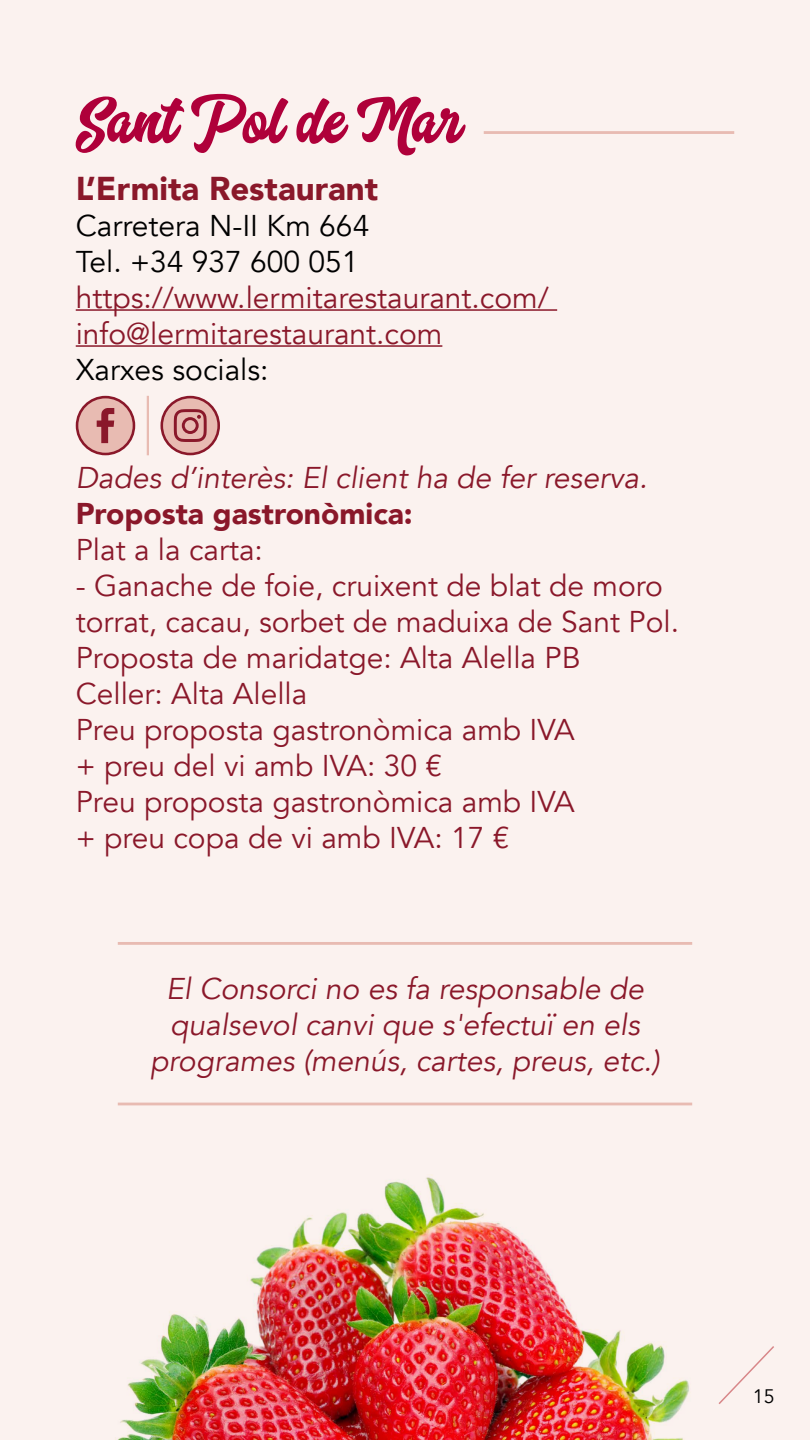
<style>
.page{position:relative;width:810px;height:1440px;background:#fbf2ef}
.page>*{position:absolute;margin:0;border:0;box-sizing:border-box;transform-origin:0 0}
.t1{font:63.9px "Aerokids";color:#af003a}
.t2{font:900 33px "Avenir";color:#8a182a}
.t3{font:30px/36px "Avenir";color:#8a182a}
.t4{font:italic 30px/36px "Avenir";color:#8a182a;text-align:center}
.t5{font:30px/36px "Avenir";color:#000}
.t6{font:900 30px "Avenir";color:#8a182a}
.t7{font:19.5px "Avenir";color:#000}
</style>
<div class="page">
<hr style="left:484px;top:131px;width:250px;height:3px;background:#e8bbb2">
<hr style="left:76px;top:309px;width:481px;height:2px;background:#8a182a">
<hr style="left:76px;top:345px;width:366px;height:2px;background:#8a182a">
<div style="left:162px;top:397px;width:57px;height:57px;background:#e8bbb2;border-radius:50%"></div>
<div style="left:160px;top:396px;width:60px;height:59px;border:3px solid #8a182a;border-radius:50%"></div>
<svg style="left:174px;top:409px;width:33px;height:33px"></svg>
<div style="left:77px;top:397px;width:57px;height:57px;background:#e8bbb2;border-radius:50%"></div>
<div style="left:76px;top:396px;width:59px;height:59px;border:3px solid #8a182a;border-radius:50%"></div>
<svg style="left:97px;top:408px;width:17px;height:35px"></svg>
<hr style="left:147px;top:396px;width:2px;height:59px;background:#e8bbb2">
<hr style="left:118px;top:942px;width:574px;height:3px;background:#e8bbb2">
<hr style="left:118px;top:1103px;width:574px;height:2px;background:#e8bbb2">
<img style="left:115px;top:1177px;width:574px;height:263px">
<svg style="left:718px;top:1346px;width:56px;height:58px"></svg>
<h1 class="t1" style="left:76px;top:84px;width:387px">Sant Pol de Mar</h1>
<p class="t2" style="left:76px;top:160px;width:304px">L’Ermita Restaurant</p>
<p class="t5" style="left:76px;top:208px;width:295px">Carretera N-II Km 664<br>Tel. +34 937 600 051</p>
<p class="t3" style="left:76px;top:280px;width:475px">https://www.lermitarestaurant.com/ info@lermitarestaurant.com</p>
<p class="t5" style="left:76px;top:352px;width:194px">Xarxes socials:</p>
<p class="t4" style="left:76px;top:460px;width:573px">Dades d’interès: El client ha de fer reserva.</p>
<p class="t6" style="left:76px;top:488px;width:339px">Proposta gastronòmica:</p>
<p class="t3" style="left:76px;top:532px;width:189px">Plat a la carta:</p>
<p class="t3" style="left:76px;top:568px;width:605px">- Ganache de foie, cruixent de blat de moro torrat, cacau, sorbet de maduixa de Sant Pol.<br>Proposta de maridatge: Alta Alella PB<br>Celler: Alta Alella<br>Preu proposta gastronòmica amb IVA<br>+ preu del vi amb IVA: 30 €<br>Preu proposta gastronòmica amb IVA<br>+ preu copa de vi amb IVA: 17 €</p>
<p class="t4" style="left:150px;top:971px;width:511px">El Consorci no es fa responsable de qualsevol canvi que s'efectuï en els programes (menús, cartes, preus, etc.)</p>
<p class="t7" style="left:753px;top:1384px;width:24px">15</p>
</div>
